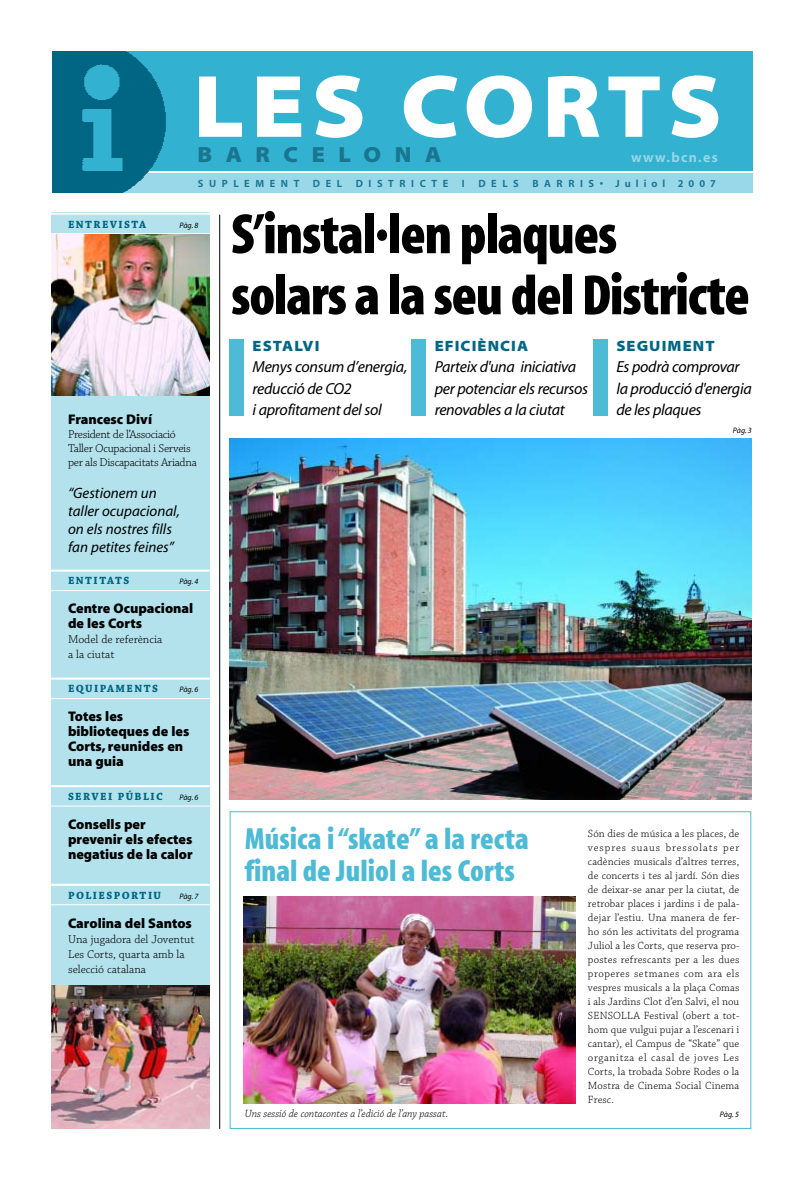
<style>
.page{position:relative;width:808px;height:1180px;background:#fff}
.page>*{position:absolute;margin:0;border:0;box-sizing:border-box;transform-origin:0 0}
.t1{font:800 expanded 89.3px "Myriad MM";letter-spacing:.07em;color:#fff}
.t2{font:700 condensed 57.4px/61px "Myriad MM";letter-spacing:-.02em;color:#000}
.t3{font:700 condensed 30.7px/31.6px "Myriad MM";color:#4dbad6}
.t4{font:800 expanded 22px "Myriad MM";letter-spacing:.615em;color:#1a7591}
.t5{font:italic 16px/21px "Myriad MM";letter-spacing:-.02em;color:#000}
.t6{font:italic 15px/18px "Myriad MM";color:#000}
.t7{font:800 expanded 15px "Myriad MM";letter-spacing:.075em;color:#006684}
.t8{font:800 14px/15px "Myriad MM";color:#000}
.t9{font:700 14px "Myriad MM";letter-spacing:.1em;color:#99d8e8}
.t10{font:12px/15px "Chaparral MM";letter-spacing:-.01em;color:#000}
.t11{font:11px/14px "Chaparral MM";letter-spacing:.01em;color:#000;text-align:justify}
.t12{font:700 11px "Chaparral MM";letter-spacing:.13em;color:#006684}
.t13{font:italic 300 11px "Chaparral MM";color:#000}
.t14{font:700 10.5px "Myriad MM";letter-spacing:.53em;color:#1a7591}
.t15{font:700 10.5px "Myriad MM";letter-spacing:.475em;color:#1a7591}
.t16{font:italic 8px "Myriad MM";color:#000}
</style>
<div class="page">
<div style="left:230px;top:811px;width:521px;height:317px;border:1px solid #4dbad6"></div>
<hr style="left:220px;top:214px;width:1px;height:914px;background:#000">
<img style="left:230px;top:439px;width:521px;height:360px">
<img style="left:244px;top:896px;width:331px;height:206px">
<div style="left:230px;top:339px;width:14px;height:77px;background:#4dbad6"></div>
<div style="left:412px;top:339px;width:14px;height:77px;background:#4dbad6"></div>
<div style="left:593px;top:339px;width:14px;height:77px;background:#4dbad6"></div>
<div style="left:51px;top:213px;width:159px;height:915px;background:#b3e2ed"></div>
<hr style="left:51px;top:213px;width:159px;height:2px;background:#fff">
<hr style="left:51px;top:233px;width:159px;height:1px;background:#fff">
<hr style="left:51px;top:569px;width:159px;height:2px;background:#fff">
<hr style="left:51px;top:590px;width:159px;height:1px;background:#fff">
<hr style="left:51px;top:883px;width:159px;height:2px;background:#fff">
<hr style="left:51px;top:904px;width:159px;height:1px;background:#fff">
<hr style="left:51px;top:785px;width:159px;height:2px;background:#fff">
<hr style="left:51px;top:805px;width:159px;height:1px;background:#fff">
<hr style="left:51px;top:677px;width:159px;height:2px;background:#fff">
<hr style="left:51px;top:698px;width:159px;height:1px;background:#fff">
<img style="left:51px;top:234px;width:159px;height:161px">
<img style="left:51px;top:985px;width:159px;height:143px">
<div style="left:53px;top:51px;width:700px;height:120px;background:#33b1d0"></div>
<div style="left:53px;top:173px;width:700px;height:20px;background:#99d8e8"></div>
<img style="left:53px;top:51px;width:113px;height:142px">
<h1 class="t1" style="left:193px;top:73px;width:530px">LES CORTS</h1>
<h3 class="t4" style="left:198px;top:146px;width:245px">BARCELONA</h3>
<p class="t14" style="left:198px;top:180px;width:103px">SUPLEMENT</p>
<p class="t14" style="left:313px;top:180px;width:31px">DEL</p>
<p class="t14" style="left:356px;top:180px;width:94px">DISTRICTE</p>
<p class="t14" style="left:462px;top:180px;width:4px">I</p>
<p class="t14" style="left:478px;top:180px;width:42px">DELS</p>
<p class="t15" style="left:532px;top:180px;width:185px">BARRIS• Juliol 2007</p>
<p class="t9" style="left:631px;top:152px;width:88px">www.bcn.es</p>
<p class="t12" style="left:68px;top:220px;width:80px">ENTREVISTA</p>
<p class="t16" style="left:179px;top:222px;width:21px">Pàg. 8</p>
<p class="t8" style="left:68px;top:412px;width:86px">Francesc Diví</p>
<p class="t10" style="left:68px;top:428px;width:130px;line-height:14px">President de l’Associació<br>Taller Ocupacional i Serveis per als Discapacitats Ariadna</p>
<h3 class="t6" style="left:68px;top:485px;width:113px">“Gestionem un taller ocupacional, on els nostres fills fan petites feines”</h3>
<p class="t12" style="left:68px;top:576px;width:63px">ENTITATS</p>
<p class="t16" style="left:179px;top:578px;width:21px">Pàg. 4</p>
<p class="t8" style="left:68px;top:602px;width:127px">Centre Ocupacional de les Corts</p>
<p class="t10" style="left:68px;top:633px;width:96px">Model de referència a la ciutat</p>
<p class="t12" style="left:68px;top:684px;width:91px">EQUIPAMENTS</p>
<p class="t16" style="left:179px;top:686px;width:21px">Pàg. 6</p>
<p class="t8" style="left:68px;top:710px;width:123px">Totes les biblioteques de les<br>Corts, reunides en una guia</p>
<p class="t12" style="left:68px;top:792px;width:96px">SERVEI PÚBLIC</p>
<p class="t16" style="left:179px;top:794px;width:21px">Pàg. 6</p>
<p class="t8" style="left:68px;top:817px;width:126px">Consells per prevenir els efectes negatius de la calor</p>
<p class="t12" style="left:68px;top:890px;width:94px">POLIESPORTIU</p>
<p class="t16" style="left:179px;top:892px;width:21px">Pàg. 7</p>
<p class="t8" style="left:68px;top:916px;width:125px">Carolina del Santos</p>
<p class="t10" style="left:68px;top:932px;width:128px">Una jugadora del Joventut<br>Les Corts, quarta amb la selecció catalana</p>
<h2 class="t2" style="left:231px;top:209px;width:520px">S’instal·len plaques<br>solars a la seu del Districte</h2>
<h3 class="t7" style="left:253px;top:340px;width:68px">ESTALVI</h3>
<h3 class="t5" style="left:253px;top:358px;width:156px">Menys consum d’energia, reducció de CO2<br>i aprofitament del sol</h3>
<h3 class="t7" style="left:435px;top:340px;width:95px">EFICIÈNCIA</h3>
<h3 class="t5" style="left:435px;top:358px;width:155px">Parteix d'una iniciativa per potenciar els recursos renovables a la ciutat</h3>
<h3 class="t7" style="left:616px;top:340px;width:100px">SEGUIMENT</h3>
<h3 class="t5" style="left:616px;top:358px;width:137px">Es podrà comprovar la producció d'energia de les plaques</h3>
<p class="t16" style="left:733px;top:427px;width:21px">Pàg. 3</p>
<h3 class="t3" style="left:245px;top:826px;width:286px">Música i “skate” a la recta final de Juliol a les Corts</h3>
<p class="t13" style="left:245px;top:1109px;width:205px">Uns sessió de contacontes a l’edició de l’any passat.</p>
<p class="t11" style="left:588px;top:827px;width:153px">Són dies de música a les places, de vespres suaus bressolats per cadències musicals d’altres terres, de concerts i tes al jardí. Són dies de deixar-se anar per la ciutat, de retrobar places i jardins i de pala&shy;dejar l’estiu. Una manera de fer&shy;ho són les activitats del programa Juliol a les Corts, que reserva pro&shy;postes refrescants per a les dues properes setmanes com ara els vespres musicals a la plaça Comas i als Jardins Clot d’en Salvi, el nou SENSOLLA Festival (obert a tot&shy;hom que vulgui pujar a l’escenari i cantar), el Campus de “Skate” que organitza el casal de joves Les Corts, la trobada Sobre Rodes o la Mostra de Cinema Social Cinema Fresc.</p>
<p class="t16" style="left:720px;top:1111px;width:21px">Pàg. 5</p>
</div>
